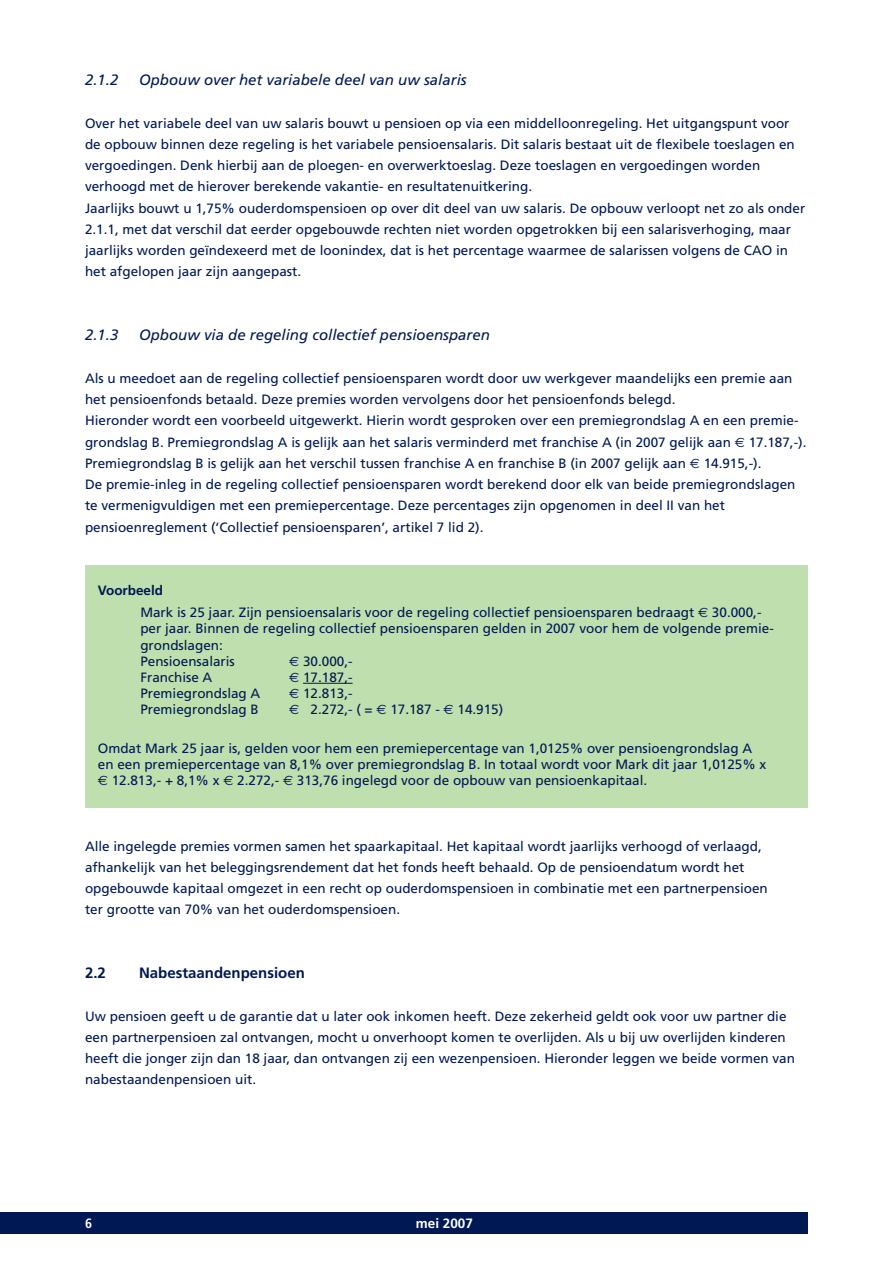
<style>
.page{position:relative;width:893px;height:1263px;background:#fff}
.page>*{position:absolute;margin:0;border:0;box-sizing:border-box;transform-origin:0 0}
.t1{font:italic 15px "Frutiger";color:#001954}
.t2{font:700 15px "Frutiger";color:#001954}
.t3{font:13.5px/21.3px "Frutiger";color:#001954}
.t4{font:700 13.5px "Frutiger";color:#fff}
.t5{font:700 condensed 13.5px "Frutiger";color:#fff}
.s1{font-family:"Euro Sans"}
.s2{font-weight:700}
</style>
<div class="page">
<div style="left:0;top:1212px;width:808px;height:21px;background:#001954"></div>
<div style="left:85px;top:566px;width:723px;height:242px;background:#c0dfae"></div>
<hr style="left:303px;top:683px;width:50px;height:1px;background:#001954">
<p class="t1" style="left:85px;top:74px;width:35px">2.1.2</p>
<p class="t1" style="left:139px;top:74px;width:329px">Opbouw over het variabele deel van uw salaris</p>
<p class="t3" style="left:85px;top:113px;width:722px">Over het variabele deel van uw salaris bouwt u pensioen op via een middelloonregeling. Het uitgangspunt voor de opbouw binnen deze regeling is het variabele pensioensalaris. Dit salaris bestaat uit de flexibele toeslagen en vergoedingen. Denk hierbij aan de ploegen- en overwerktoeslag. Deze toeslagen en vergoedingen worden verhoogd met de hierover berekende vakantie- en resultatenuitkering.<br>Jaarlijks bouwt u 1,75% ouderdomspensioen op over dit deel van uw salaris. De opbouw verloopt net zo als onder 2.1.1, met dat verschil dat eerder opgebouwde rechten niet worden opgetrokken bij een salarisverhoging, maar jaarlijks worden geïndexeerd met de loonindex, dat is het percentage waarmee de salarissen volgens de CAO in het afgelopen jaar zijn aangepast.</p>
<p class="t1" style="left:85px;top:329px;width:35px">2.1.3</p>
<p class="t1" style="left:139px;top:329px;width:352px">Opbouw via de regeling collectief pensioensparen</p>
<p class="t3" style="left:85px;top:368px;width:723px">Als u meedoet aan de regeling collectief pensioensparen wordt door uw werkgever maandelijks een premie aan het pensioenfonds betaald. Deze premies worden vervolgens door het pensioenfonds belegd.<br>Hieronder wordt een voorbeeld uitgewerkt. Hierin wordt gesproken over een premiegrondslag A en een premie&shy;grondslag B. Premiegrondslag A is gelijk aan het salaris verminderd met franchise A (in 2007 gelijk aan <span class="s1">€</span> 17.187,-).<br>Premiegrondslag B is gelijk aan het verschil tussen franchise A en franchise B (in 2007 gelijk aan <span class="s1">€</span> 14.915,-).<br>De premie-inleg in de regeling collectief pensioensparen wordt berekend door elk van beide premiegrondslagen te vermenigvuldigen met een premiepercentage. Deze percentages zijn opgenomen in deel II van het pensioenreglement (‘Collectief pensioensparen’, artikel 7 lid 2).</p>
<p class="t3" style="left:140px;top:581px;width:623px;line-height:21.8px;text-indent:-43px"><span class="s2">Voorbeeld<br></span>Mark is 25 jaar. Zijn pensioensalaris voor de regeling collectief pensioensparen bedraagt <span class="s1">€</span> 30.000,-</p>
<p class="t3" style="left:140px;top:621px;width:635px;line-height:16.2px">per jaar. Binnen de regeling collectief pensioensparen gelden in 2007 voor hem de volgende premie&shy;grondslagen:<br>Pensioensalaris</p>
<p class="t3" style="left:289px;top:651px;width:65px"><span class="s1">€</span> 30.000,-</p>
<p class="t3" style="left:140px;top:668px;width:74px">Franchise A</p>
<p class="t3" style="left:289px;top:668px;width:65px"><span class="s1">€</span> 17.187,-</p>
<p class="t3" style="left:140px;top:684px;width:122px">Premiegrondslag A</p>
<p class="t3" style="left:289px;top:684px;width:65px"><span class="s1">€</span> 12.813,-</p>
<p class="t3" style="left:140px;top:700px;width:120px">Premiegrondslag B</p>
<p class="t3" style="left:289px;top:700px;width:216px"><span class="s1">€</span> 2.272,- ( = <span class="s1">€</span> 17.187 - <span class="s1">€</span> 14.915)</p>
<p class="t3" style="left:98px;top:741px;width:670px;line-height:16.2px">Omdat Mark 25 jaar is, gelden voor hem een premiepercentage van 1,0125% over pensioengrondslag A en een premiepercentage van 8,1% over premiegrondslag B. In totaal wordt voor Mark dit jaar 1,0125% x <span class="s1">€</span> 12.813,- + 8,1% x <span class="s1">€</span> 2.272,- <span class="s1">€</span> 313,76 ingelegd voor de opbouw van pensioenkapitaal.</p>
<p class="t3" style="left:85px;top:836px;width:684px">Alle ingelegde premies vormen samen het spaarkapitaal. Het kapitaal wordt jaarlijks verhoogd of verlaagd, afhankelijk van het beleggingsrendement dat het fonds heeft behaald. Op de pensioendatum wordt het opgebouwde kapitaal omgezet in een recht op ouderdomspensioen in combinatie met een partnerpensioen ter grootte van 70% van het ouderdomspensioen.</p>
<p class="t2" style="left:85px;top:967px;width:22px">2.2</p>
<p class="t2" style="left:139px;top:967px;width:167px">Nabestaandenpensioen</p>
<p class="t3" style="left:85px;top:1006px;width:711px">Uw pensioen geeft u de garantie dat u later ook inkomen heeft. Deze zekerheid geldt ook voor uw partner die een partnerpensioen zal ontvangen, mocht u onverhoopt komen te overlijden. Als u bij uw overlijden kinderen heeft die jonger zijn dan 18 jaar, dan ontvangen zij een wezenpensioen. Hieronder leggen we beide vormen van nabestaandenpensioen uit.</p>
<p class="t5" style="left:85px;top:1217px;width:9px">6</p>
<p class="t4" style="left:416px;top:1217px;width:59px">mei 2007</p>
</div>
